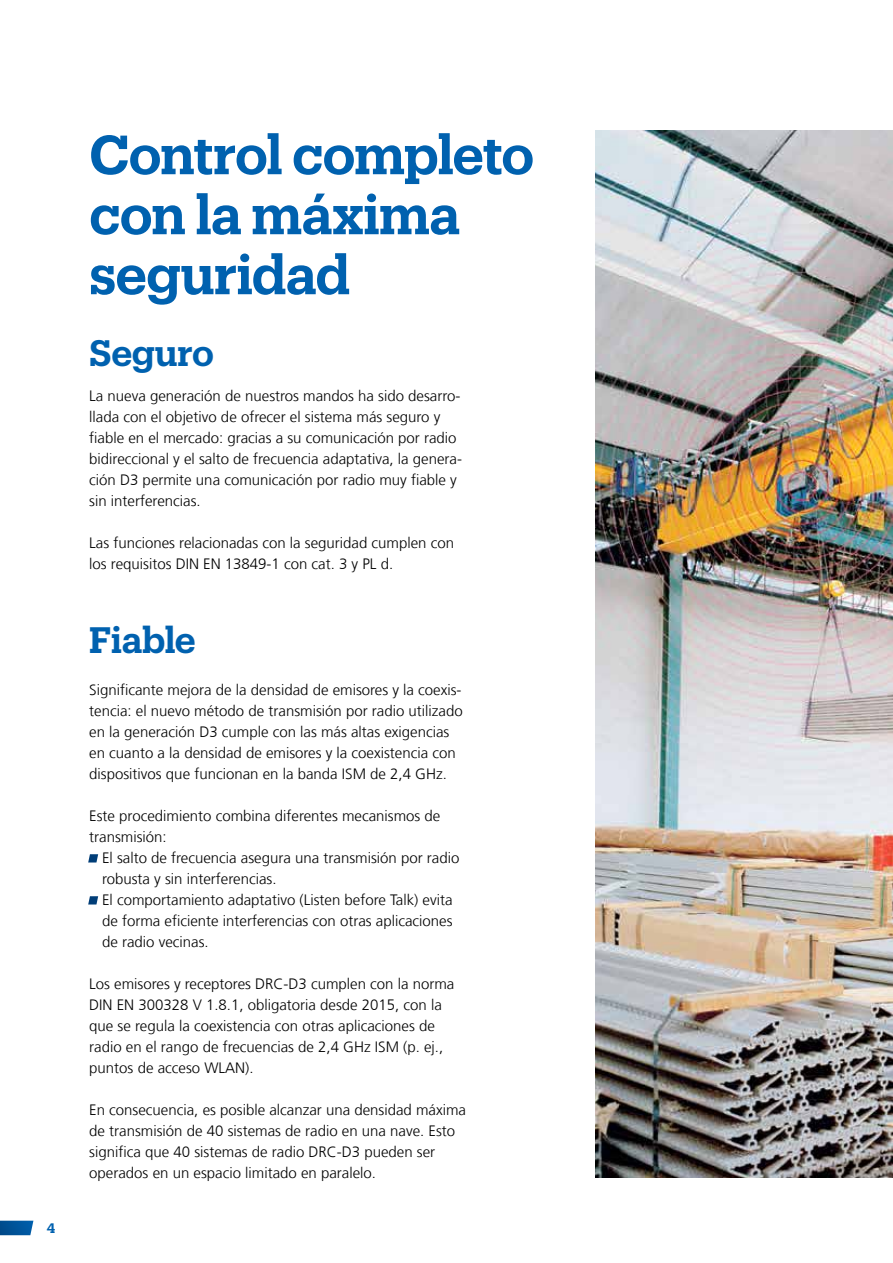
<style>
.page{position:relative;width:893px;height:1263px;background:#fff}
.page>*{position:absolute;margin:0;border:0;box-sizing:border-box;transform-origin:0 0}
.t1{font:600 54px/60px "Produkt";letter-spacing:-.015em;color:#0061af}
.t2{font:600 36px "Produkt";letter-spacing:-.01em;color:#0061af}
.t3{font:300 15px/21px "Frutiger LT Com";color:#000}
.t4{font:600 13.5px "Produkt";color:#0061af}
.s1{color:#fff}
</style>
<div class="page">
<img style="left:595px;top:130px;width:298px;height:1048px">
<svg style="left:0;top:1221px;width:33px;height:14px"></svg>
<p class="t4" style="left:47px;top:1218px;width:10px">4</p>
<h1 class="t1" style="left:89px;top:122px;width:446px">Control completo con la máxima seguridad</h1>
<h2 class="t2" style="left:89px;top:328px;width:126px">Seguro</h2>
<p class="t3" style="left:89px;top:385px;width:374px">La nueva generación de nuestros mandos ha sido desarro&shy;llada con el objetivo de ofrecer el sistema más seguro y fiable en el mercado: gracias a su comunicación por radio bidireccional y el salto de frecuencia adaptativa, la genera&shy;ción D3 permite una comunicación por radio muy fiable y sin interferencias.</p>
<p class="t3" style="left:89px;top:532px;width:366px">Las funciones relacionadas con la seguridad cumplen con los requisitos DIN EN 13849-1 con cat. 3 y PL d.</p>
<h2 class="t2" style="left:89px;top:614px;width:108px">Fiable</h2>
<p class="t3" style="left:89px;top:679px;width:375px">Significante mejora de la densidad de emisores y la coexis&shy;tencia: el nuevo método de transmisión por radio utilizado en la generación D3 cumple con las más altas exigencias en cuanto a la densidad de emisores y la coexistencia con dispositivos que funcionan en la banda ISM de 2,4 GHz.</p>
<p class="t3" style="left:89px;top:805px;width:353px">Este procedimiento combina diferentes mecanismos de transmisión:</p>
<p class="t3" style="left:102px;top:847px;width:359px;text-indent:-13px"><span class="s1">•</span> El salto de frecuencia asegura una transmisión por radio robusta y sin interferencias.</p>
<p class="t3" style="left:102px;top:889px;width:352px;text-align:justify;text-indent:-13px"><span class="s1">•</span> El comportamiento adaptativo (Listen before Talk) evita de forma eficiente interferencias con otras aplicaciones de radio vecinas.</p>
<p class="t3" style="left:89px;top:973px;width:367px">Los emisores y receptores DRC-D3 cumplen con la norma DIN EN 300328 V 1.8.1, obligatoria desde 2015, con la que se regula la coexistencia con otras aplicaciones de radio en el rango de frecuencias de 2,4 GHz ISM (p. ej., puntos de acceso WLAN).</p>
<p class="t3" style="left:89px;top:1099px;width:378px">En consecuencia, es posible alcanzar una densidad máxima de transmisión de 40 sistemas de radio en una nave. Esto significa que 40 sistemas de radio DRC-D3 pueden ser operados en un espacio limitado en paralelo.</p>
</div>
